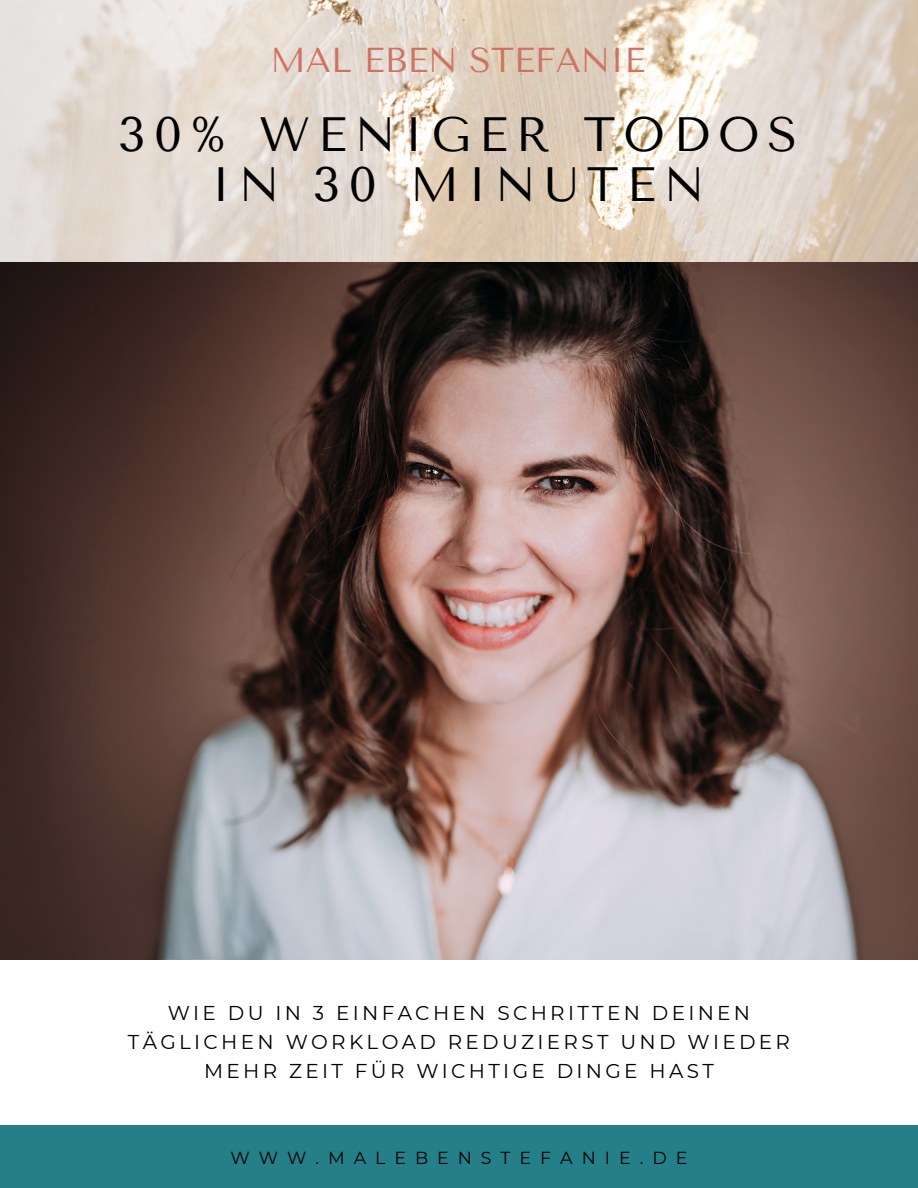
<style>
.page{position:relative;width:918px;height:1188px;background:#fff}
.page>*{position:absolute;margin:0;border:0;box-sizing:border-box;transform-origin:0 0}
.t1{font:48px/49.5px "Tenor Sans";letter-spacing:.17em;color:#000;text-align:center}
.t2{font:34.5px "Tenor Sans";color:#ce7364}
.t3{font:19.95px/29px "Montserrat";letter-spacing:.165em;color:#000;text-align:center}
.t4{font:17.4px "Montserrat";letter-spacing:.52em;color:#000}
</style>
<div class="page">
<img style="left:0;top:262px;width:918px;height:697px">
<svg style="left:0;top:0;width:918px;height:262px;background:#e3d7cb"></svg>
<div style="left:0;top:1125px;width:918px;height:63px;background:#247f89"></div>
<p class="t2" style="left:270px;top:40px;width:376px">MAL EBEN STEFANIE</p>
<p class="t1" style="left:118px;top:110px;width:681px">30% WENIGER TODOS<br>IN 30 MINUTEN</p>
<p class="t3" style="left:128px;top:999px;width:664px">WIE DU IN 3 EINFACHEN SCHRITTEN DEINEN<br>TÄGLICHEN WORKLOAD REDUZIERST UND WIEDER<br>MEHR ZEIT FÜR WICHTIGE DINGE HAST</p>
<p class="t4" style="left:231px;top:1147px;width:458px">WWW.MALEBENSTEFANIE.DE</p>
</div>
